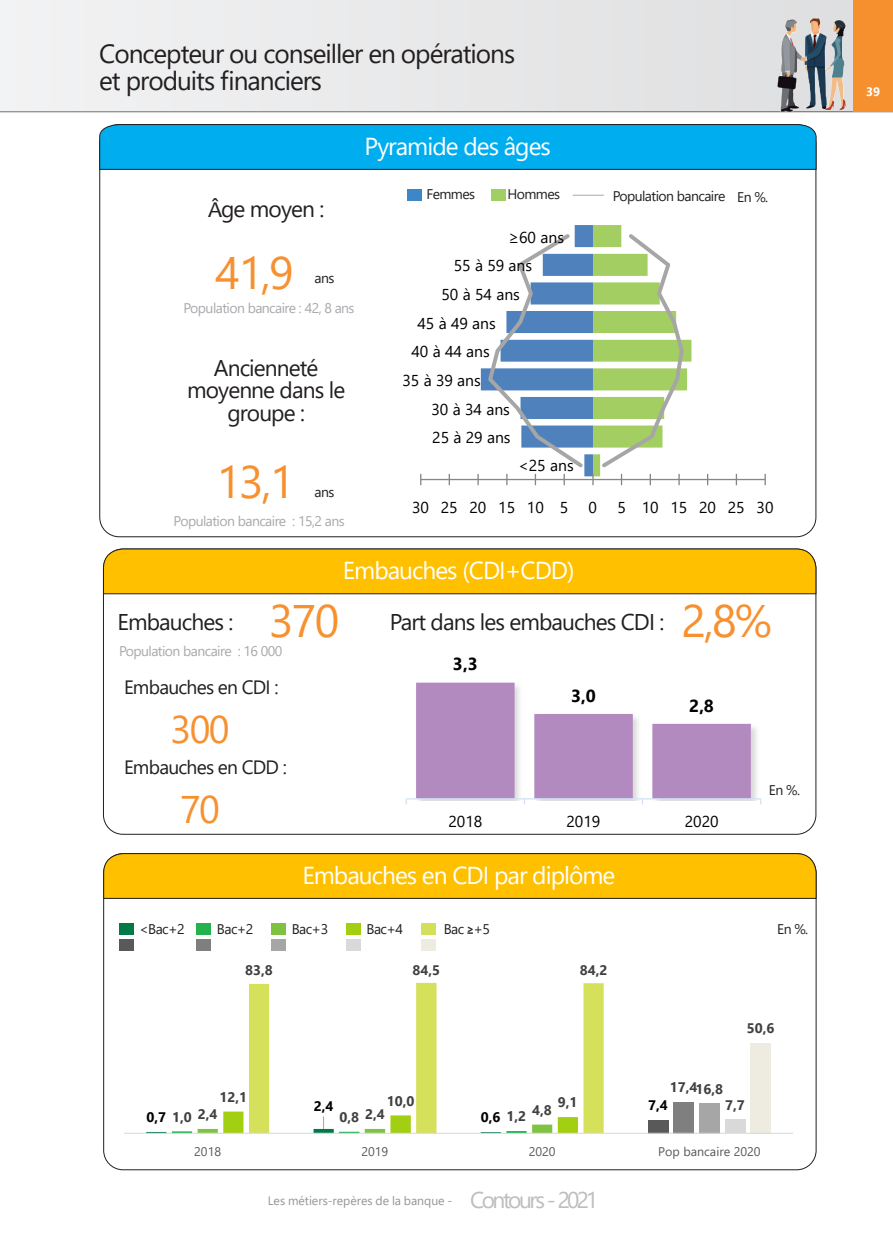
<style>
.page{position:relative;width:893px;height:1241px;background:#fff}
.page>*{position:absolute;margin:0;border:0;box-sizing:border-box;transform-origin:0 0}
.fiche_titre_metier{font:45.5px "Segoe UI";letter-spacing:-.04em;color:#f7902f}
.fiche_titre_metier-2{font:38.5px "Segoe UI";color:#f7902f}
.fiche_titre_metier-3{font:26.25px/26.2px "Segoe UI";letter-spacing:-.04em;color:#231f20}
.t1{font:24.5px "Segoe UI";letter-spacing:-.04em;color:#fff}
.t2{font:22.75px/22.8px "Segoe UI";letter-spacing:-.04em;color:#231f20;text-align:center}
.t3{font:19.25px "Segoe UI";letter-spacing:-.04em;color:#231f20}
.t4{font:700 17.5px "Segoe UI";color:#000}
.t5{font:15.75px "Segoe UI";letter-spacing:-.005em;color:#000}
.t6{font:14px "Segoe UI";letter-spacing:-.04em;color:#a8a9ad}
.t7{font:14px "Segoe UI";letter-spacing:-.04em;color:#231f20}
.t8{font:700 13.83px "Segoe UI";letter-spacing:.005em;color:#404040}
.t9{font:700 13.83px "Segoe UI";color:#000}
.t10{font:12.42px "Segoe UI";color:#595959}
.t11{font:12.25px "Segoe UI";color:#939598}
.t12{font:700 12.25px "Segoe UI";color:#fff}
.s1{font-family:"Candara"}
.s2{font-family:"Candara";font-weight:700}
.s3{color:#404040}
.s4{font-size:22.75px;color:#bcbdc0}
</style>
<div class="page">
<div style="left:0;top:0;width:893px;height:112px;background:#e9eaeb"></div>
<div style="left:853px;top:0;width:40px;height:111px;background:#f6902e"></div>
<svg style="left:99px;top:124px;width:718px;height:46px;background:#02a7e5"></svg>
<svg style="left:103px;top:548px;width:714px;height:46px;background:#f4b904"></svg>
<svg style="left:103px;top:853px;width:714px;height:46px;background:#f4b803"></svg>
<img style="left:778px;top:18px;width:68px;height:93px">
<hr style="left:573px;top:195px;width:31px;height:1px;background:#a8a9ad">
<div style="left:407px;top:189px;width:15px;height:12px;background:#3b87c7"></div>
<div style="left:491px;top:189px;width:15px;height:12px;background:#a2cf62"></div>
<div style="left:119px;top:923px;width:15px;height:12px;background:#017a47"></div>
<div style="left:119px;top:938px;width:15px;height:12px;background:#595959"></div>
<div style="left:196px;top:938px;width:15px;height:12px;background:#7f7f7f"></div>
<div style="left:196px;top:923px;width:15px;height:12px;background:#23b24b"></div>
<div style="left:271px;top:923px;width:15px;height:12px;background:#7fc241"></div>
<div style="left:271px;top:938px;width:15px;height:12px;background:#a6a6a6"></div>
<div style="left:346px;top:923px;width:15px;height:12px;background:#a3cf12"></div>
<div style="left:346px;top:938px;width:15px;height:12px;background:#d9d9d9"></div>
<div style="left:421px;top:923px;width:15px;height:12px;background:#d4e05a"></div>
<div style="left:421px;top:938px;width:15px;height:12px;background:#eeece1"></div>
<hr style="left:421px;top:479px;width:344px;height:1px;background:#868686">
<svg style="left:764px;top:474px;width:2px;height:11px"></svg>
<svg style="left:477px;top:225px;width:214px;height:260px"></svg>
<hr style="left:406px;top:798px;width:355px;height:1px;background:#d4e3f4">
<svg style="left:416px;top:682px;width:335px;height:122px"></svg>
<div style="left:648px;top:1119px;width:20px;height:14px;background:#595959"></div>
<hr style="left:146px;top:1131px;width:20px;height:2px;background:#007a48">
<div style="left:674px;top:1101px;width:20px;height:32px;background:#7f7f7f"></div>
<hr style="left:172px;top:1131px;width:20px;height:2px;background:#0db14b">
<div style="left:699px;top:1102px;width:21px;height:31px;background:#a6a6a6"></div>
<div style="left:725px;top:1119px;width:20px;height:14px;background:#d9d9d9"></div>
<div style="left:751px;top:1042px;width:20px;height:91px;background:#eeece1"></div>
<svg style="left:249px;top:982px;width:355px;height:150px"></svg>
<hr style="left:124px;top:1132px;width:669px;height:1px;background:#d9d9d9">
<svg style="left:198px;top:1111px;width:380px;height:22px"></svg>
<p class="fiche_titre_metier-3" style="left:99px;top:38px;width:417px">Concepteur ou conseiller en opérations et produits financiers</p>
<h3 class="t2" style="left:208px;top:196px;width:118px"><span class="s1">Â</span>ge moyen :</h3>
<p class="fiche_titre_metier" style="left:216px;top:230px;width:79px">41,9</p>
<p class="t7" style="left:314px;top:264px;width:21px">ans</p>
<p class="t6" style="left:184px;top:295px;width:172px">Population bancaire : 42, 8 ans</p>
<h3 class="t2" style="left:187px;top:354px;width:160px">Ancienneté moyenne dans le groupe :</h3>
<p class="fiche_titre_metier" style="left:216px;top:438px;width:79px">13,1</p>
<p class="t7" style="left:314px;top:478px;width:21px">ans</p>
<p class="t6" style="left:174px;top:508px;width:172px">Population bancaire : 15,2 ans</p>
<h3 class="t1" style="left:365px;top:123px;width:188px">Pyramide des âges</h3>
<p class="t7" style="left:426px;top:181px;width:50px">Femmes</p>
<p class="t7" style="left:507px;top:181px;width:54px">Hommes</p>
<p class="t7" style="left:613px;top:182px;width:157px">Population bancaire En %.</p>
<p class="t5" style="left:508px;top:222px;width:57px">≥60 ans</p>
<p class="t5" style="left:454px;top:251px;width:80px">55 à 59 ans</p>
<p class="t5" style="left:442px;top:279px;width:80px">50 à 54 ans</p>
<p class="t5" style="left:417px;top:308px;width:80px">45 à 49 ans</p>
<p class="t5" style="left:411px;top:337px;width:80px">40 à 44 ans</p>
<p class="t5" style="left:402px;top:365px;width:80px">35 à 39 ans</p>
<p class="t5" style="left:432px;top:394px;width:80px">30 à 34 ans</p>
<p class="t5" style="left:432px;top:422px;width:80px">25 à 29 ans</p>
<p class="t5" style="left:518px;top:450px;width:57px">&lt;25 ans</p>
<p class="t5" style="left:412px;top:492px;width:158px">30 25 20 15 10 5</p>
<p class="t5" style="left:589px;top:492px;width:10px">0</p>
<p class="t5" style="left:617px;top:492px;width:158px">5 10 15 20 25 30</p>
<h3 class="t2" style="left:117px;top:608px;width:117px">Embauches :</h3>
<h3 class="t1" style="left:343px;top:547px;width:233px">Embauches (CDI+CDD)</h3>
<p class="fiche_titre_metier" style="left:269px;top:577px;width:71px">370</p>
<p class="fiche_titre_metier" style="left:681px;top:577px;width:92px">2,8%</p>
<h3 class="t2" style="left:390px;top:608px;width:276px">Part dans les embauches CDI :</h3>
<p class="t6" style="left:119px;top:637px;width:165px">Population bancaire : 16 000</p>
<p class="t3" style="left:124px;top:669px;width:156px">Embauches en CDI :</p>
<p class="fiche_titre_metier-2" style="left:170px;top:693px;width:61px">300</p>
<p class="t3" style="left:124px;top:748px;width:164px">Embauches en CDD :</p>
<p class="fiche_titre_metier-2" style="left:180px;top:772px;width:41px">70</p>
<p class="t4" style="left:453px;top:647px;width:26px">3,3</p>
<p class="t4" style="left:571px;top:678px;width:26px">3,0</p>
<p class="t4" style="left:689px;top:688px;width:26px">2,8</p>
<p class="t5" style="left:448px;top:806px;width:35px">2018</p>
<p class="t5" style="left:567px;top:806px;width:35px">2019</p>
<p class="t5" style="left:685px;top:806px;width:35px">2020</p>
<h3 class="t1" style="left:302px;top:851px;width:314px">Embauches en CDI par diplôme</h3>
<p class="t7" style="left:769px;top:776px;width:33px">En %.</p>
<p class="t7" style="left:139px;top:915px;width:47px">&lt;Bac+2</p>
<p class="t7" style="left:217px;top:915px;width:38px">Bac+2</p>
<p class="t7" style="left:292px;top:915px;width:38px">Bac+3</p>
<p class="t7" style="left:367px;top:915px;width:38px">Bac+4</p>
<p class="t7" style="left:444px;top:915px;width:48px">Bac <span class="s2">≥</span>+5</p>
<p class="t7" style="left:777px;top:915px;width:33px">En %.</p>
<p class="t8" style="left:245px;top:957px;width:29px">83,8</p>
<p class="t8" style="left:412px;top:957px;width:29px">84,5</p>
<p class="t8" style="left:580px;top:957px;width:29px">84,2</p>
<p class="t8" style="left:747px;top:1015px;width:29px">50,6</p>
<p class="t8" style="left:670px;top:1074px;width:55px">17,416,8</p>
<p class="t8" style="left:219px;top:1083px;width:29px">12,1</p>
<p class="t8" style="left:387px;top:1087px;width:29px">10,0</p>
<p class="t8" style="left:558px;top:1089px;width:21px">9,1</p>
<p class="t8" style="left:725px;top:1091px;width:21px">7,7</p>
<p class="t9" style="left:648px;top:1092px;width:21px">7,4</p>
<p class="t9" style="left:314px;top:1092px;width:21px">2,4</p>
<p class="t8" style="left:198px;top:1101px;width:21px">2,4</p>
<p class="t8" style="left:365px;top:1101px;width:21px">2,4</p>
<p class="t8" style="left:532px;top:1096px;width:21px">4,8</p>
<p class="t9" style="left:481px;top:1104px;width:47px">0,6 <span class="s3">1,2</span></p>
<p class="t9" style="left:146px;top:1104px;width:47px">0,7 <span class="s3">1,0</span></p>
<p class="t8" style="left:339px;top:1103px;width:21px">0,8</p>
<p class="t10" style="left:194px;top:1139px;width:28px">2018</p>
<p class="t10" style="left:361px;top:1139px;width:28px">2019</p>
<p class="t10" style="left:529px;top:1139px;width:28px">2020</p>
<p class="t10" style="left:658px;top:1139px;width:104px">Pop bancaire 2020</p>
<p class="t11" style="left:268px;top:1188px;width:332px">Les métiers-repères de la banque - <span class="s4">Contours - 2021</span></p>
<p class="t12" style="left:866px;top:80px;width:15px">39</p>
</div>
